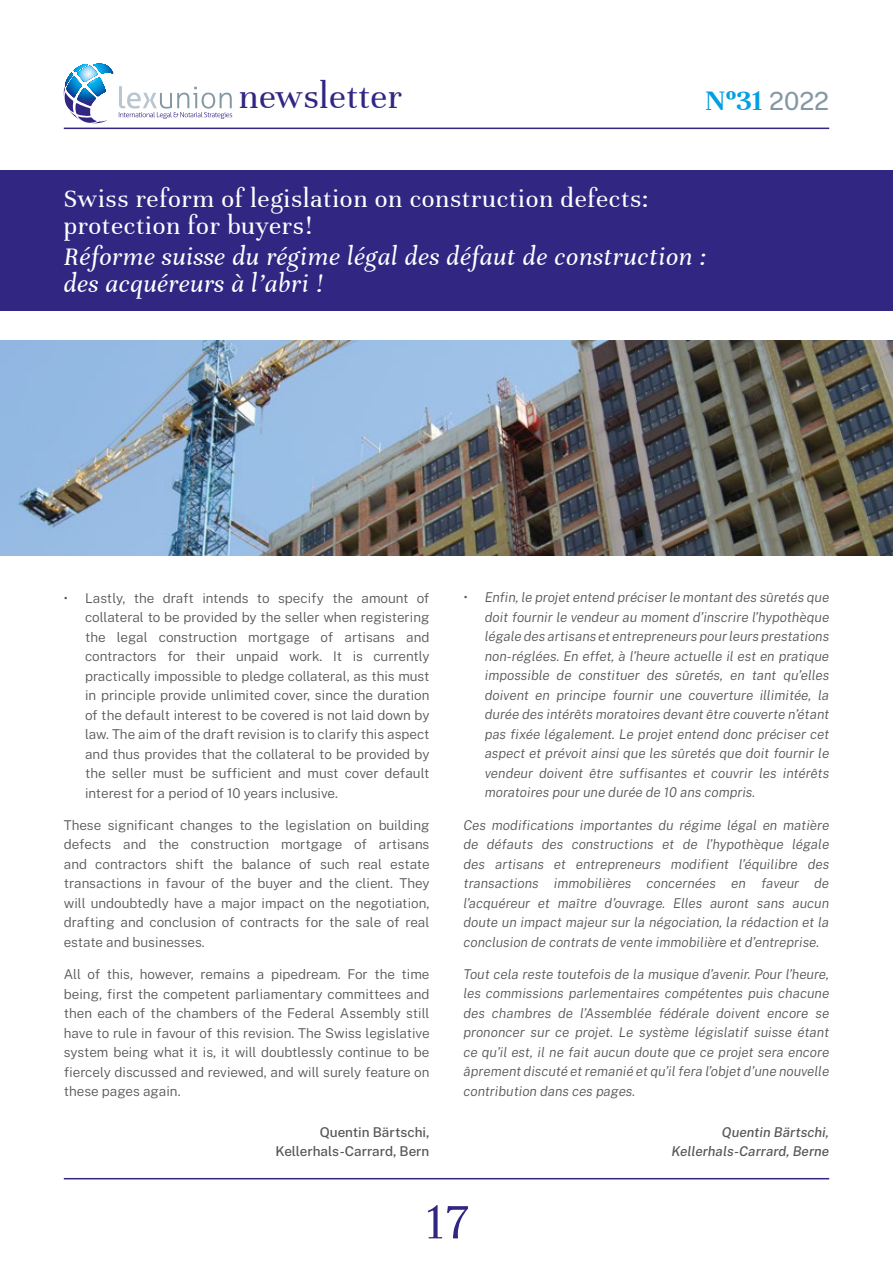
<style>
.page{position:relative;width:893px;height:1263px;background:#fff}
.page>*{position:absolute;margin:0;border:0;box-sizing:border-box;transform-origin:0 0}
.t1{font:54px "Unna";color:#312783}
.t2{font:37.5px "Unna";letter-spacing:.01em;color:#312783}
.t3{font:700 30.3px "Unna";color:#009fe3}
.t4{font:italic 27px/27px "Unna";letter-spacing:.025em;color:#fff}
.t5{font:27px/27px "Unna";letter-spacing:.025em;color:#fff}
.t6{font:italic 100 13.5px/19.5px "Public Sans";color:#575756;text-align:justify}
.t7{font:100 13.5px/19.5px "Public Sans";color:#575756;text-align:justify}
.t8{font:italic 100 13.5px/19.5px "Public Sans";color:#575756;text-align:right}
.t9{font:100 13.5px/19.5px "Public Sans";color:#575756;text-align:right}
.s1{font-family:"Public Sans";font-weight:100;font-size:25.05px;color:#8498a3}
</style>
<div class="page">
<hr style="left:64px;top:128px;width:765px;height:1px;background:#312783">
<hr style="left:64px;top:1178px;width:765px;height:1px;background:#312783">
<svg style="left:119px;top:86px;width:113px;height:33px"></svg>
<svg style="left:64px;top:64px;width:49px;height:34px"></svg>
<div style="left:0;top:170px;width:893px;height:140px;background:#312783"></div>
<img style="left:0;top:340px;width:893px;height:216px">
<h2 class="t2" style="left:239px;top:75px;width:165px">newsletter</h2>
<h3 class="t3" style="left:705px;top:83px;width:125px">Nº31 <span class="s1">2022</span></h3>
<h3 class="t5" style="left:64px;top:185px;width:586px">Swiss reform of legislation on construction defects: protection for buyers!</h3>
<h3 class="t4" style="left:64px;top:243px;width:644px">Réforme suisse du régime légal des défaut de construction : des acquéreurs à l’abri !</h3>
<p class="t7" style="left:85px;top:587px;width:346px;text-indent:-21px">• Lastly, the draft intends to specify the amount of collateral to be provided by the seller when registering the legal construction mortgage of artisans and contractors for their unpaid work. It is currently practically impossible to pledge collateral, as this must in principle provide unlimited cover, since the duration of the default interest to be covered is not laid down by law. The aim of the draft revision is to clarify this aspect and thus provides that the collateral to be provided by the seller must be sufficient and must cover default interest for a period of 10 years inclusive.</p>
<p class="t7" style="left:64px;top:814px;width:367px">These significant changes to the legislation on building defects and the construction mortgage of artisans and contractors shift the balance of such real estate transactions in favour of the buyer and the client. They will undoubtedly have a major impact on the negotiation, drafting and conclusion of contracts for the sale of real estate and businesses.</p>
<p class="t7" style="left:64px;top:963px;width:367px">All of this, however, remains a pipedream. For the time being, first the competent parliamentary committees and then each of the chambers of the Federal Assembly still have to rule in favour of this revision. The Swiss legislative system being what it is, it will doubtlessly continue to be fiercely discussed and reviewed, and will surely feature on these pages again.</p>
<p class="t9" style="left:275px;top:1121px;width:156px">Quentin Bärtschi,<br>Kellerhals-Carrard, Bern</p>
<p class="t6" style="left:485px;top:587px;width:346px;text-indent:-21px">• Enfin, le projet entend préciser le montant des sûretés que doit fournir le vendeur au moment d’inscrire l’hypothèque légale des artisans et entrepreneurs pour leurs prestations non-réglées. En effet, à l’heure actuelle il est en pratique impossible de constituer des sûretés, en tant qu’elles doivent en principe fournir une couverture illimitée, la durée des intérêts moratoires devant être couverte n’étant pas fixée légalement. Le projet entend donc préciser cet aspect et prévoit ainsi que les sûretés que doit fournir le vendeur doivent être suffisantes et couvrir les intérêts moratoires pour une durée de 10 ans compris.</p>
<p class="t6" style="left:463px;top:815px;width:367px">Ces modifications importantes du régime légal en matière de défauts des constructions et de l’hypothèque légale des artisans et entrepreneurs modifient l’équilibre des transactions immobilières concernées en faveur de l’acquéreur et maître d’ouvrage. Elles auront sans aucun doute un impact majeur sur la négociation, la rédaction et la conclusion de contrats de vente immobilière et d’entreprise.</p>
<p class="t6" style="left:463px;top:964px;width:367px">Tout cela reste toutefois de la musique d’avenir. Pour l’heure, les commissions parlementaires compétentes puis chacune des chambres de l’Assemblée fédérale doivent encore se prononcer sur ce projet. Le système législatif suisse étant ce qu’il est, il ne fait aucun doute que ce projet sera encore âprement discuté et remanié et qu’il fera l’objet d’une nouvelle contribution dans ces pages.</p>
<p class="t8" style="left:671px;top:1122px;width:159px">Quentin Bärtschi,<br>Kellerhals-Carrard, Berne</p>
<h1 class="t1" style="left:424px;top:1191px;width:45px">17</h1>
</div>
